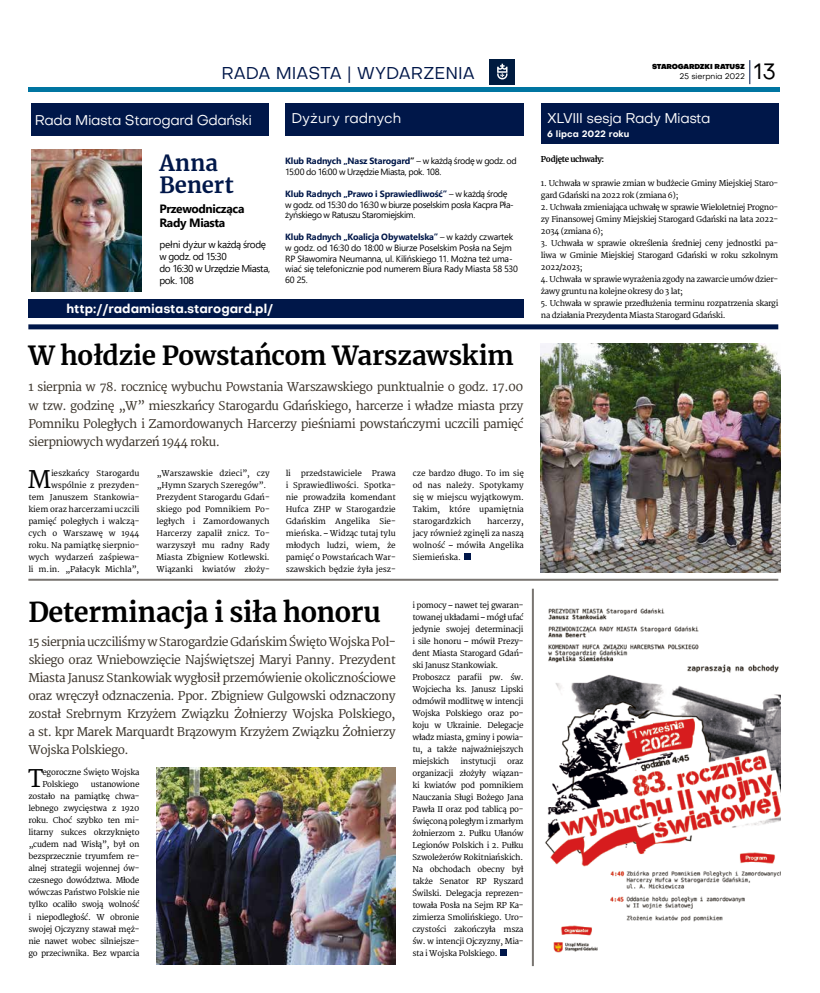
<style>
.page{position:relative;width:820px;height:993px;background:#fff}
.page>*{position:absolute;margin:0;border:0;box-sizing:border-box;transform-origin:0 0}
.t1{font:700 27px "Merriweather";letter-spacing:-.01em;color:#000}
.t2{font:700 26px "Merriweather";letter-spacing:-.01em;color:#000}
.t3{font:24.3px "Merriweather";color:#000}
.t4{font:700 22px/22px "Merriweather";letter-spacing:.005em;color:#001749}
.t5{font:22px "Objectivity";color:#000}
.t6{font:17px "Objectivity";color:#001749}
.t7{font:14px "Objectivity";letter-spacing:-.03em;color:#fff}
.t8{font:14px "Objectivity";color:#fff}
.t9{font:700 12.5px "Objectivity";color:#fff}
.t10{font:12px/18px "Merriweather";letter-spacing:-.04em;color:#3b342b;text-align:justify}
.t11{font:700 12px/14.4px "Segoe UI";letter-spacing:-.03em;color:#000}
.t12{font:10px/12px "Segoe UI";letter-spacing:-.045em;color:#000}
.t13{font:9px/10.8px "Segoe UI";letter-spacing:-.025em;color:#000}
.t14{font:700 9px "Objectivity";color:#fff}
.t15{font:8px/12px "Merriweather";letter-spacing:-.03em;color:#000;text-align:justify}
.t16{font:8px/12px "Merriweather";letter-spacing:-.005em;color:#000;text-align:right}
.t17{font:700 8px "Merriweather";letter-spacing:-.04em;color:#000}
.t18{font:8px "Objectivity";letter-spacing:-.02em;color:#000}
.t19{font:900 7px "Objectivity";letter-spacing:-.02em;color:#000}
.s1{font-weight:700;color:#001749}
.s2{font-weight:700}
</style>
<div class="page">
<hr style="left:28px;top:87px;width:752px;height:4px;background:#0075a1">
<svg style="left:749px;top:60px;width:1px;height:24px"></svg>
<div style="left:489px;top:60px;width:25px;height:25px;background:#001b3f"></div>
<svg style="left:497px;top:64px;width:10px;height:15px"></svg>
<img style="left:32px;top:150px;width:109px;height:141px">
<div style="left:31px;top:103px;width:238px;height:32px;background:#001749"></div>
<div style="left:285px;top:103px;width:238px;height:32px;background:#001749"></div>
<div style="left:540px;top:103px;width:238px;height:41px;background:#001749"></div>
<div style="left:29px;top:299px;width:494px;height:19px;background:#001749"></div>
<div style="left:28px;top:324px;width:750px;height:5px;background:#001749"></div>
<hr style="left:28px;top:578px;width:750px;height:2px;background:#797571">
<hr style="left:531px;top:588px;width:2px;height:377px;background:#797571">
<img style="left:545px;top:608px;width:235px;height:345px">
<div style="left:500px;top:949px;width:7px;height:6px;background:#00174a"></div>
<div style="left:464px;top:553px;width:7px;height:6px;background:#00174a"></div>
<img style="left:540px;top:343px;width:240px;height:229px">
<img style="left:156px;top:767px;width:239px;height:197px">
<h3 class="t6" style="left:221px;top:62px;width:255px">RADA MIASTA | WYDARZENIA</h3>
<p class="t18" style="left:679px;top:71px;width:67px">25 sierpnia 2022</p>
<h3 class="t5" style="left:753px;top:57px;width:24px">13</h3>
<p class="t19" style="left:651px;top:61px;width:94px">STAROGARDZKI RATUSZ</p>
<h3 class="t7" style="left:35px;top:111px;width:219px">Rada Miasta Starogard Gdański</h3>
<h3 class="t8" style="left:291px;top:109px;width:111px">Dyżury radnych</h3>
<h3 class="t7" style="left:547px;top:109px;width:165px">XLVIII sesja Rady Miasta</h3>
<p class="t14" style="left:547px;top:127px;width:84px">6 lipca 2022 roku</p>
<p class="t17" style="left:540px;top:154px;width:65px">Podjęte uchwały:</p>
<p class="t15" style="left:540px;top:177px;width:239px">1. Uchwała w sprawie zmian w budżecie Gminy Miejskiej Staro&shy;gard Gdański na 2022 rok (zmiana 6);</p>
<p class="t15" style="left:540px;top:201px;width:239px">2. Uchwała zmieniająca uchwałę w sprawie Wieloletniej Progno&shy;zy Finansowej Gminy Miejskiej Starogard Gdański na lata 2022- 2034 (zmiana 6);</p>
<p class="t15" style="left:540px;top:237px;width:239px">3. Uchwała w sprawie określenia średniej ceny jednostki pa&shy;liwa w Gminie Miejskiej Starogard Gdański w roku szkolnym 2022/2023;</p>
<p class="t15" style="left:540px;top:273px;width:239px">4. Uchwała w sprawie wyrażenia zgody na zawarcie umów dzier&shy;żawy gruntu na kolejne okresy do 3 lat;</p>
<p class="t15" style="left:540px;top:297px;width:239px">5. Uchwała w sprawie przedłużenia terminu rozpatrzenia skargi na działania Prezydenta Miasta Starogard Gdański.</p>
<h3 class="t4" style="left:159px;top:151px;width:76px">Anna<br>Benert</h3>
<p class="t13" style="left:285px;top:155px;width:233px"><span class="s1">Klub Radnych „Nasz Starogard</span><span class="s2">”</span> – w każdą środę w godz. od<br>15:00 do 16:00 w Urzędzie Miasta, pok. 108.</p>
<p class="t13" style="left:285px;top:187px;width:230px"><span class="s1">Klub Radnych „Prawo i Sprawiedliwość”</span> – w każdą środę w godz. od 15:30 do 16:30 w biurze poselskim posła Kacpra Pła&shy;żyńskiego w Ratuszu Staromiejskim.</p>
<p class="t13" style="left:285px;top:230px;width:234px"><span class="s1">Klub Radnych „Koalicja Obywatelska”</span> – w każdy czwartek w godz. od 16:30 do 18:00 w Biurze Poselskim Posła na Sejm RP Sławomira Neumanna, ul. Kilińskiego 11. Można też uma&shy;wiać się telefonicznie pod numerem Biura Rady Miasta 58 530<br>60 25.</p>
<h3 class="t11" style="left:159px;top:200px;width:87px">Przewodnicząca<br>Rady Miasta</h3>
<p class="t12" style="left:159px;top:237px;width:112px">pełni dyżur w każdą środę w godz. od 15:30<br>do 16:30 w Urzędzie Miasta, pok. 108</p>
<h3 class="t9" style="left:66px;top:299px;width:208px">http://radamiasta.starogard.pl/</h3>
<h2 class="t2" style="left:28px;top:337px;width:487px">W hołdzie Powstańcom Warszawskim</h2>
<p class="t10" style="left:28px;top:378px;width:496px">1 sierpnia w 78. rocznicę wybuchu Powstania Warszawskiego punktualnie o godz. 17.00 w tzw. godzinę „W” mieszkańcy Starogardu Gdańskiego, harcerze i władze miasta przy Pomniku Poległych i Zamordowanych Harcerzy pieśniami powstańczymi uczcili pamięć sierpniowych wydarzeń 1944 roku.</p>
<p class="t16" style="left:28px;top:467px;width:113px">ieszkańcy Starogardu wspólnie z prezyden-<br>tem Januszem Stankowia&shy;kiem oraz harcerzami uczcili pamięć poległych i walczą&shy;cych o Warszawę w 1944 roku. Na pamiątkę sierpnio&shy;wych wydarzeń zaśpiewa&shy;li m.in. „Pałacyk Michla”,</p>
<h3 class="t3" style="left:28px;top:464px;width:25px">M</h3>
<p class="t16" style="left:156px;top:466px;width:115px;text-align:left">„Warszawskie dzieci”, czy „Hymn Szarych Szeregów”.<br>Prezydent Starogardu Gdań&shy;skiego pod Pomnikiem Po&shy;ległych i Zamordowanych<br>Harcerzy zapalił znicz. To&shy;warzyszył mu radny Rady<br>Miasta Zbigniew Kotlewski.<br>Wiązanki kwiatów złoży-</p>
<p class="t15" style="left:285px;top:466px;width:112px">li przedstawiciele Prawa i Sprawiedliwości. Spotka&shy;nie prowadziła komendant Hufca ZHP w Starogardzie Gdańskim Angelika Sie&shy;mieńska. – Widząc tutaj tylu młodych ludzi, wiem, że pamięć o Powstańcach War&shy;szawskich będzie żyła jesz-</p>
<p class="t15" style="left:412px;top:466px;width:113px">cze bardzo długo. To im się od nas należy. Spotykamy się w miejscu wyjątkowym.<br>Takim, które upamiętnia starogardzkich</p>
<p class="t15" style="left:412px;top:514px;width:113px;text-indent:74px">harcerzy, jacy również zginęli za naszą wolność – mówiła Angelika Siemieńska.</p>
<h1 class="t1" style="left:28px;top:593px;width:354px">Determinacja i siła honoru</h1>
<p class="t10" style="left:28px;top:632px;width:369px">15 sierpnia uczciliśmy w Starogardzie Gdańskim Święto Wojska Pol&shy;skiego oraz Wniebowzięcie Najświętszej Maryi Panny. Prezydent Miasta Janusz Stankowiak wygłosił przemówienie okolicznościowe oraz wręczył odznaczenia. Ppor. Zbigniew Gulgowski odznaczony został Srebrnym Krzyżem Związku Żołnierzy Wojska Polskiego, a st. kpr Marek Marquardt Brązowym Krzyżem Związku Żołnierzy Wojska Polskiego.</p>
<h3 class="t3" style="left:28px;top:763px;width:17px">T</h3>
<p class="t15" style="left:42px;top:766px;width:99px">egoroczne Święto Wojska<br>Polskiego</p>
<p class="t15" style="left:28px;top:778px;width:113px;text-indent:62px">ustanowione zostało na pamiątkę chwa&shy;lebnego zwycięstwa z 1920 roku. Choć szybko ten mi&shy;litarny sukces okrzyknięto „cudem nad Wisłą”, był on bezsprzecznie tryumfem re&shy;alnej strategii wojennej ów&shy;czesnego dowództwa. Młode wówczas Państwo Polskie nie tylko ocaliło swoją wolność i niepodległość. W obronie swojej Ojczyzny stawał męż&shy;nie nawet wobec silniejsze&shy;go przeciwnika. Bez wparcia</p>
<p class="t15" style="left:412px;top:598px;width:113px;text-align:left">i pomocy – nawet tej gwaran&shy;towanej układami – mógł ufać jedynie swojej determinacji i sile honoru – mówił Prezy&shy;dent Miasta Starogard Gdań&shy;ski Janusz Stankowiak.<br>Proboszcz parafii pw. św.<br>Wojciecha ks. Janusz Lipski odmówił modlitwę w intencji<br>Wojska Polskiego oraz po&shy;koju w Ukrainie. Delegacje władz miasta, gminy i powia&shy;tu, a także najważniejszych miejskich</p>
<p class="t15" style="left:460px;top:754px;width:37px">instytucji</p>
<p class="t15" style="left:412px;top:754px;width:113px;text-indent:95px">oraz organizacji złożyły wiązan&shy;ki kwiatów pod pomnikiem Nauczania Sługi Bożego Jana Pawła II oraz pod tablicą po&shy;święconą poległym i zmarłym żołnierzom 2. Pułku Ułanów Legionów Polskich i 2. Pułku Szwoleżerów Rokitniańskich.<br>Na obchodach obecny był także Senator RP Ryszard Świlski. Delegacja reprezen&shy;towała Posła na Sejm RP Ka&shy;zimierza Smolińskiego. Uro&shy;czystości zakończyła msza św. w intencji Ojczyzny, Mia&shy;sta i Wojska Polskiego.</p>
</div>
